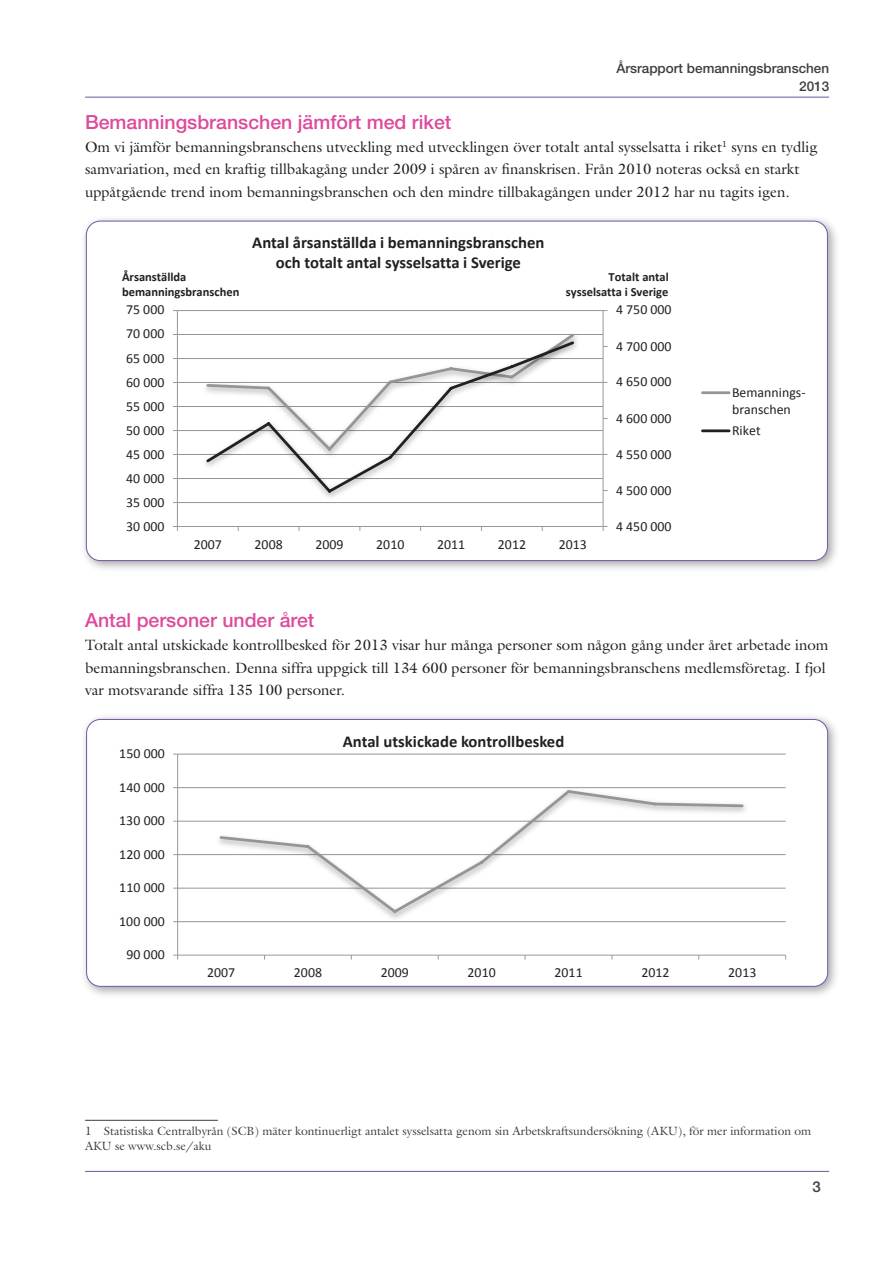
<style>
.page{position:relative;width:893px;height:1263px;background:#fff}
.page>*{position:absolute;margin:0;border:0;box-sizing:border-box;transform-origin:0 0}
.Heading_1_Toc_1{font:500 19.5px "Helvetica Neue CE";color:#dd4a9b}
.t1{font:700 16.65px/20.4px "Calibri";color:#231f20;text-align:center}
.Body_Text{font:15px/22.6px "Galliard LT";color:#231f20}
.Footer_Right{font:500 15px "Helvetica Neue CE";color:#3e3e3f}
.t2{font:13.8px/17px "Calibri";color:#231f20}
.t3{font:500 13.5px/18px "Helvetica Neue CE";color:#3e3e3f;text-align:right}
.t4{font:700 12.6px "Calibri";color:#231f20}
.t5{font:700 12.45px/15.3px "Calibri";color:#231f20;text-align:right}
.Footnote{font:12px/15px "Galliard LT";color:#3e3e3f}
</style>
<div class="page">
<hr style="left:85px;top:97px;width:744px;height:1px;background:#6f52a1">
<hr style="left:85px;top:1171px;width:744px;height:1px;background:#6f52a1">
<hr style="left:85px;top:1120px;width:133px;height:1px;background:#3e3e3f">
<div style="left:80px;top:215px;width:760px;height:358px;background:#231f20;opacity:.4"></div>
<div style="left:86px;top:221px;width:741px;height:340px;background:#fff;border-radius:14px"></div>
<hr style="left:177px;top:502px;width:426px;height:1px;background:#939598">
<hr style="left:177px;top:478px;width:426px;height:1px;background:#939598">
<hr style="left:177px;top:454px;width:426px;height:1px;background:#939598">
<hr style="left:177px;top:430px;width:426px;height:1px;background:#939598">
<hr style="left:177px;top:406px;width:426px;height:1px;background:#939598">
<hr style="left:177px;top:382px;width:426px;height:1px;background:#939598">
<hr style="left:177px;top:358px;width:426px;height:1px;background:#939598">
<hr style="left:177px;top:334px;width:426px;height:1px;background:#939598">
<hr style="left:177px;top:310px;width:426px;height:1px;background:#939598">
<hr style="left:603px;top:311px;width:1px;height:215px;background:#989a9d">
<hr style="left:177px;top:311px;width:1px;height:215px;background:#989a9d">
<hr style="left:177px;top:526px;width:426px;height:1px;background:#989a9d">
<svg style="left:205px;top:339px;width:371px;height:156px"></svg>
<hr style="left:702px;top:391px;width:27px;height:3px;background:#939598">
<hr style="left:702px;top:429px;width:27px;height:3px;background:#231f20">
<div style="left:80px;top:713px;width:760px;height:286px;background:#231f20;opacity:.4"></div>
<div style="left:87px;top:719px;width:741px;height:267px;background:#fff;border-radius:14px"></div>
<hr style="left:178px;top:921px;width:608px;height:1px;background:#939598">
<hr style="left:178px;top:888px;width:608px;height:1px;background:#939598">
<hr style="left:178px;top:854px;width:608px;height:1px;background:#939598">
<hr style="left:178px;top:821px;width:608px;height:1px;background:#939598">
<hr style="left:178px;top:787px;width:608px;height:1px;background:#939598">
<hr style="left:178px;top:754px;width:608px;height:1px;background:#939598">
<hr style="left:177px;top:754px;width:1px;height:201px;background:#989a9d">
<hr style="left:178px;top:955px;width:608px;height:1px;background:#989a9d">
<img style="left:212px;top:787px;width:541px;height:136px">
<svg style="left:218px;top:788px;width:527px;height:127px"></svg>
<p class="t3" style="left:616px;top:59px;width:214px">Årsrapport bemanningsbranschen<br>2013</p>
<p class="Heading_1_Toc_1" style="left:85px;top:110px;width:368px">Bemanningsbranschen jämfört med riket</p>
<p class="Body_Text" style="left:85px;top:135px;width:734px">Om vi jämför bemanningsbranschens utveckling med utvecklingen över totalt antal sysselsatta i riket<sup>1</sup> syns en tydlig samvariation, med en kraftig tillbakagång under 2009 i spåren av finanskrisen. Från 2010 noteras också en starkt uppåtgående trend inom bemanningsbranschen och den mindre tillbakagången under 2012 har nu tagits igen.</p>
<p class="t4" style="left:122px;top:269px;width:66px">Årsanställda</p>
<p class="t5" style="left:122px;top:285px;width:119px">bemanningsbranschen</p>
<p class="t2" style="left:126px;top:301px;width:40px">75 000</p>
<p class="t2" style="left:126px;top:325px;width:40px">70 000</p>
<p class="t2" style="left:126px;top:349px;width:40px">65 000</p>
<p class="t2" style="left:126px;top:373px;width:40px">60 000</p>
<p class="t2" style="left:126px;top:397px;width:40px">55 000</p>
<p class="t2" style="left:126px;top:421px;width:40px">50 000</p>
<p class="t2" style="left:126px;top:445px;width:40px">45 000</p>
<p class="t2" style="left:126px;top:469px;width:40px">40 000</p>
<p class="t2" style="left:126px;top:493px;width:40px">35 000</p>
<p class="t2" style="left:126px;top:517px;width:40px">30 000</p>
<p class="t1" style="left:252px;top:232px;width:294px">Antal årsanställda i bemanningsbranschen och totalt antal sysselsatta i Sverige</p>
<p class="t5" style="left:566px;top:269px;width:105px">Totalt antal sysselsatta i Sverige</p>
<p class="t2" style="left:616px;top:301px;width:57px">4 750 000</p>
<p class="t2" style="left:616px;top:337px;width:57px">4 700 000</p>
<p class="t2" style="left:616px;top:373px;width:57px">4 650 000</p>
<p class="t2" style="left:616px;top:409px;width:57px">4 600 000</p>
<p class="t2" style="left:616px;top:445px;width:57px">4 550 000</p>
<p class="t2" style="left:616px;top:481px;width:57px">4 500 000</p>
<p class="t2" style="left:616px;top:517px;width:57px">4 450 000</p>
<p class="t2" style="left:194px;top:536px;width:30px">2007</p>
<p class="t2" style="left:255px;top:536px;width:30px">2008</p>
<p class="t2" style="left:315px;top:536px;width:30px">2009</p>
<p class="t2" style="left:376px;top:536px;width:30px">2010</p>
<p class="t2" style="left:437px;top:536px;width:30px">2011</p>
<p class="t2" style="left:498px;top:536px;width:30px">2012</p>
<p class="t2" style="left:559px;top:536px;width:30px">2013</p>
<p class="t2" style="left:732px;top:384px;width:75px">Bemannings&shy;branschen</p>
<p class="t2" style="left:732px;top:422px;width:30px">Riket</p>
<p class="Heading_1_Toc_1" style="left:85px;top:608px;width:231px">Antal personer under året</p>
<p class="Body_Text" style="left:85px;top:633px;width:745px">Totalt antal utskickade kontrollbesked för 2013 visar hur många personer som någon gång under året arbetade inom bemanningsbranschen. Denna siffra uppgick till 134 600 personer för bemanningsbranschens medlemsföretag. I fjol var motsvarande siffra 135 100 personer.</p>
<p class="t2" style="left:119px;top:745px;width:47px">150 000</p>
<p class="t2" style="left:119px;top:779px;width:47px">140 000</p>
<p class="t2" style="left:119px;top:812px;width:47px">130 000</p>
<p class="t2" style="left:119px;top:846px;width:47px">120 000</p>
<p class="t2" style="left:119px;top:879px;width:47px">110 000</p>
<p class="t2" style="left:119px;top:913px;width:47px">100 000</p>
<p class="t2" style="left:126px;top:946px;width:40px">90 000</p>
<p class="t1" style="left:343px;top:731px;width:223px">Antal utskickade kontrollbesked</p>
<p class="t2" style="left:207px;top:964px;width:30px">2007</p>
<p class="t2" style="left:294px;top:964px;width:30px">2008</p>
<p class="t2" style="left:381px;top:964px;width:30px">2009</p>
<p class="t2" style="left:468px;top:964px;width:30px">2010</p>
<p class="t2" style="left:554px;top:964px;width:30px">2011</p>
<p class="t2" style="left:641px;top:964px;width:30px">2012</p>
<p class="t2" style="left:728px;top:964px;width:30px">2013</p>
<p class="Footnote" style="left:85px;top:1123px;width:728px">1 Statistiska Centralbyrån (SCB) mäter kontinuerligt antalet sysselsatta genom sin Arbetskraftsundersökning (AKU), för mer information om<br>AKU se www.scb.se/aku</p>
<p class="Footer_Right" style="left:812px;top:1177px;width:10px">3</p>
</div>
